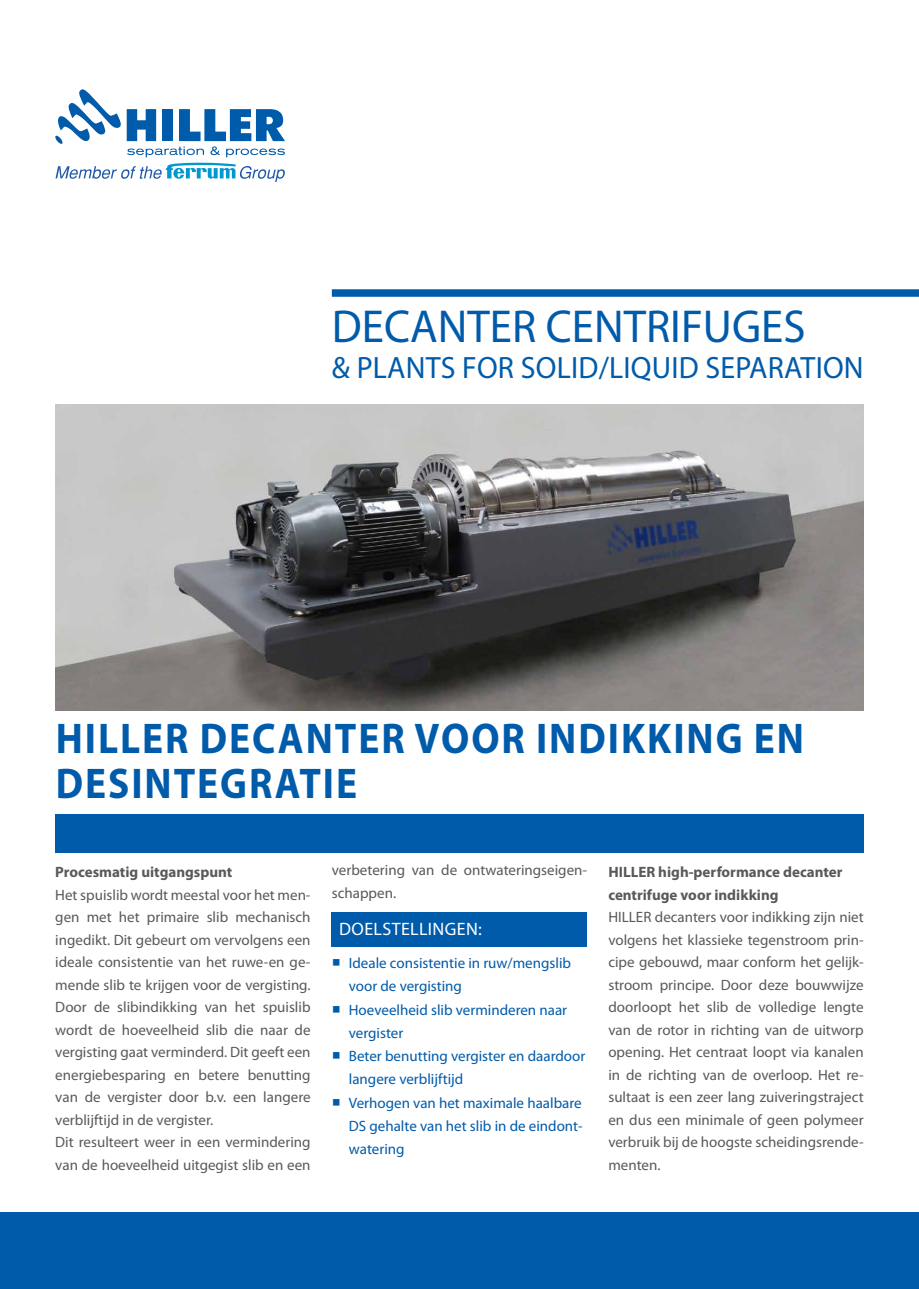
<style>
.page{position:relative;width:919px;height:1289px;background:#fff}
.page>*{position:absolute;margin:0;border:0;box-sizing:border-box;transform-origin:0 0}
.t1{font:46.35px "Myriad Pro";color:#005baa}
.t2{font:700 43.2px/45px "Myriad Pro";letter-spacing:.05em;color:#005baa;scale:.91 1}
.t3{font:30.9px "Myriad Pro";letter-spacing:.005em;color:#005baa}
.t4{font:18px "Myriad Pro";color:#fff}
.t5{font:15px/22.5px "Myriad Pro";color:#58595b}
.t6{font:15px/23.2px "Myriad Pro";color:#005baa}
.t7{font:700 15px/22.5px "Myriad Pro";color:#58595b}
.s1{font-family:"Minion Pro";font-size:22.5px}
</style>
<div class="page">
<div style="left:332px;top:289px;width:586px;height:8px;background:#005baa"></div>
<div style="left:0;top:1212px;width:918px;height:76px;background:#005baa"></div>
<svg style="left:55px;top:89px;width:230px;height:93px"></svg>
<img style="left:55px;top:405px;width:808px;height:306px">
<div style="left:55px;top:814px;width:808px;height:39px;background:#005baa"></div>
<div style="left:332px;top:911px;width:255px;height:35px;background:#005baa"></div>
<h1 class="t1" style="left:332px;top:298px;width:475px">DECANTER CENTRIFUGES</h1>
<h3 class="t3" style="left:332px;top:349px;width:533px">&amp; PLANTS FOR SOLID/LIQUID SEPARATION</h3>
<h2 class="t2" style="left:56px;top:715px;width:823px">HILLER DECANTER VOOR INDIKKING EN<br>DESINTEGRATIE</h2>
<p class="t7" style="left:55px;top:860px;width:178px">Procesmatig uitgangspunt</p>
<p class="t5" style="left:55px;top:883px;width:257px">Het spuislib wordt meestal voor het men&shy;gen met het primaire slib mechanisch ingedikt. Dit gebeurt om vervolgens een ideale consistentie van het ruwe-en ge&shy;mende slib te krijgen voor de vergisting.<br>Door de slibindikking van het spuislib wordt de hoeveelheid slib die naar de vergisting gaat verminderd. Dit geeft een energiebesparing en betere benutting van de vergister door b.v. een langere verblijftijd in de vergister.<br>Dit resulteert weer in een vermindering van de hoeveelheid uitgegist slib en een</p>
<p class="t5" style="left:332px;top:858px;width:257px">verbetering van de ontwateringseigen&shy;schappen.</p>
<p class="t4" style="left:339px;top:918px;width:11px">doelstellingen</p>
<p class="t4" style="left:478px;top:918px;width:5px">:</p>
<p class="t6" style="left:349px;top:951px;width:224px;text-indent:-17px"><span class="s1">■</span> Ideale consistentie in ruw/mengslib voor de vergisting</p>
<p class="t6" style="left:349px;top:997px;width:220px;text-indent:-17px"><span class="s1">■</span> Hoeveelheid slib verminderen naar vergister</p>
<p class="t6" style="left:349px;top:1044px;width:238px;text-indent:-17px"><span class="s1">■</span> Beter benutting vergister en daardoor langere verblijftijd</p>
<p class="t6" style="left:349px;top:1090px;width:235px;text-align:justify;text-indent:-17px"><span class="s1">■</span> Verhogen van het maximale haalbare DS gehalte van het slib in de eindont&shy;watering</p>
<p class="t7" style="left:608px;top:860px;width:236px">HILLER high-performance decanter centrifuge voor indikking</p>
<p class="t5" style="left:608px;top:905px;width:257px;text-align:justify">HILLER decanters voor indikking zijn niet volgens het klassieke tegenstroom prin&shy;cipe gebouwd, maar conform het gelijk&shy;stroom principe. Door deze bouwwijze doorloopt het slib de volledige lengte van de rotor in richting van de uitworp opening. Het centraat loopt via kanalen in de richting van de overloop. Het re&shy;sultaat is een zeer lang zuiveringstraject en dus een minimale of geen polymeer verbruik bij de hoogste scheidingsrende&shy;menten.</p>
</div>
